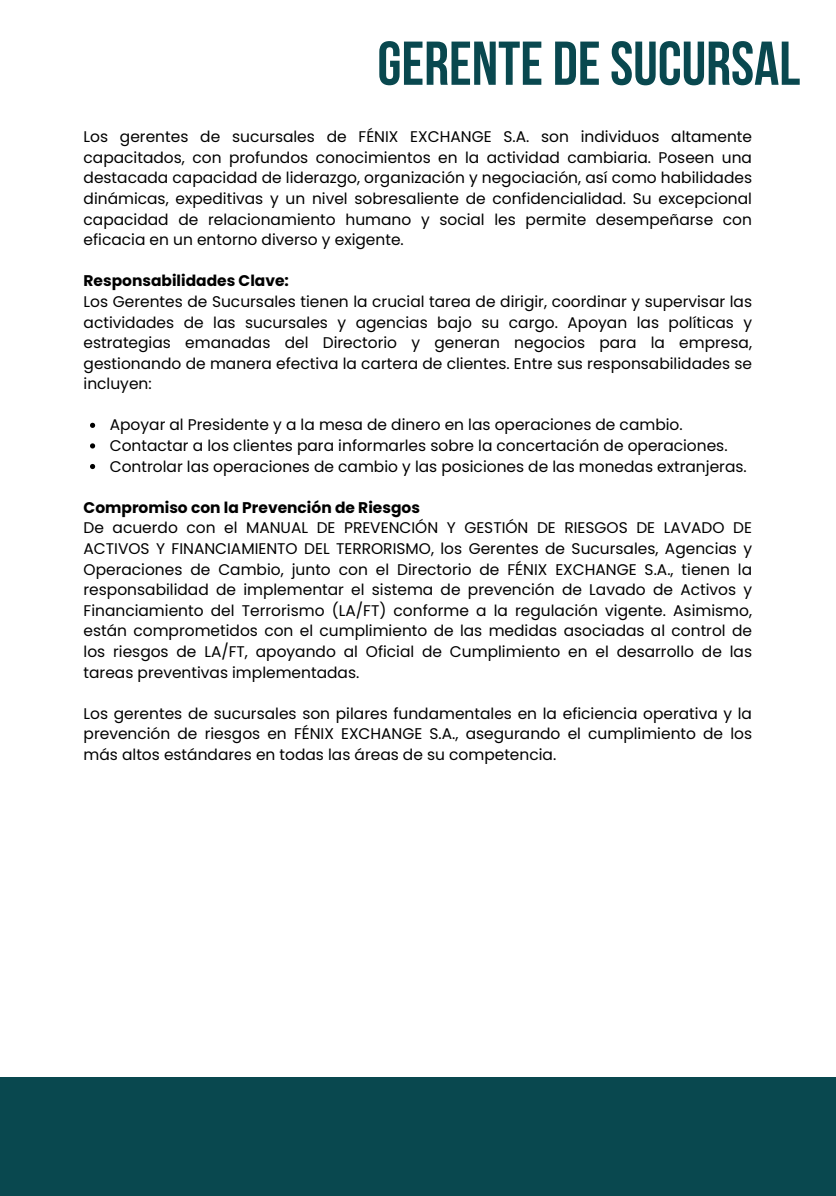
<style>
.page{position:relative;width:836px;height:1196px;background:#fff}
.page>*{position:absolute;margin:0;border:0;box-sizing:border-box;transform-origin:0 0}
.t1{font:61.8px "Bebas Neue Cyrillic";color:#09484f}
.t2{font:15.4px/20.6px "Poppins";color:#000;text-align:justify}
.t3{font:700 15.4px "Poppins";color:#000}
</style>
<div class="page">
<svg style="left:90px;top:423px;width:5px;height:5px"></svg>
<svg style="left:90px;top:443px;width:5px;height:5px"></svg>
<svg style="left:90px;top:464px;width:5px;height:5px"></svg>
<div style="left:0;top:1077px;width:836px;height:118px;background:#09484f"></div>
<p class="t1" style="left:377px;top:38px;width:424px">GERENTE DESUCURSAL</p>
<p class="t2" style="left:84px;top:127px;width:670px">Los gerentes de sucursales de FÉNIX EXCHANGE S.A. son individuos altamente capacitados, con profundos conocimientos en la actividad cambiaria. Poseen una destacada capacidad de liderazgo, organización y negociación, así como habilidades dinámicas, expeditivas y un nivel sobresaliente de confidencialidad. Su excepcional capacidad de relacionamiento humano y social les permite desempeñarse con eficacia en un entorno diverso y exigente.</p>
<p class="t3" style="left:84px;top:270px;width:207px">Responsabilidades Clave:</p>
<p class="t2" style="left:84px;top:291px;width:670px">Los Gerentes de Sucursales tienen la crucial tarea de dirigir, coordinar y supervisar las actividades de las sucursales y agencias bajo su cargo. Apoyan las políticas y estrategias emanadas del Directorio y generan negocios para la empresa, gestionando de manera efectiva la cartera de clientes. Entre sus responsabilidades se incluyen:</p>
<p class="t2" style="left:110px;top:415px;width:574px">Apoyar al Presidente y a la mesa de dinero en las operaciones de cambio.</p>
<p class="t2" style="left:110px;top:435px;width:619px">Contactar a los clientes para informarles sobre la concertación de operaciones.</p>
<p class="t2" style="left:110px;top:456px;width:638px">Controlar las operaciones de cambio y las posiciones de las monedas extranjeras.</p>
<p class="t3" style="left:84px;top:496px;width:338px">Compromiso con la Prevención de Riesgos</p>
<p class="t2" style="left:84px;top:518px;width:670px">De acuerdo con el MANUAL DE PREVENCIÓN Y GESTIÓN DE RIESGOS DE LAVADO DE ACTIVOS Y FINANCIAMIENTO DEL TERRORISMO, los Gerentes de Sucursales, Agencias y Operaciones de Cambio, junto con el Directorio de FÉNIX EXCHANGE S.A., tienen la responsabilidad de implementar el sistema de prevención de Lavado de Activos y Financiamiento del Terrorismo (LA/FT) conforme a la regulación vigente. Asimismo, están comprometidos con el cumplimiento de las medidas asociadas al control de los riesgos de LA/FT, apoyando al Oficial de Cumplimiento en el desarrollo de las tareas preventivas implementadas.</p>
<p class="t2" style="left:84px;top:703px;width:670px">Los gerentes de sucursales son pilares fundamentales en la eficiencia operativa y la prevención de riesgos en FÉNIX EXCHANGE S.A., asegurando el cumplimiento de los más altos estándares en todas las áreas de su competencia.</p>
</div>
